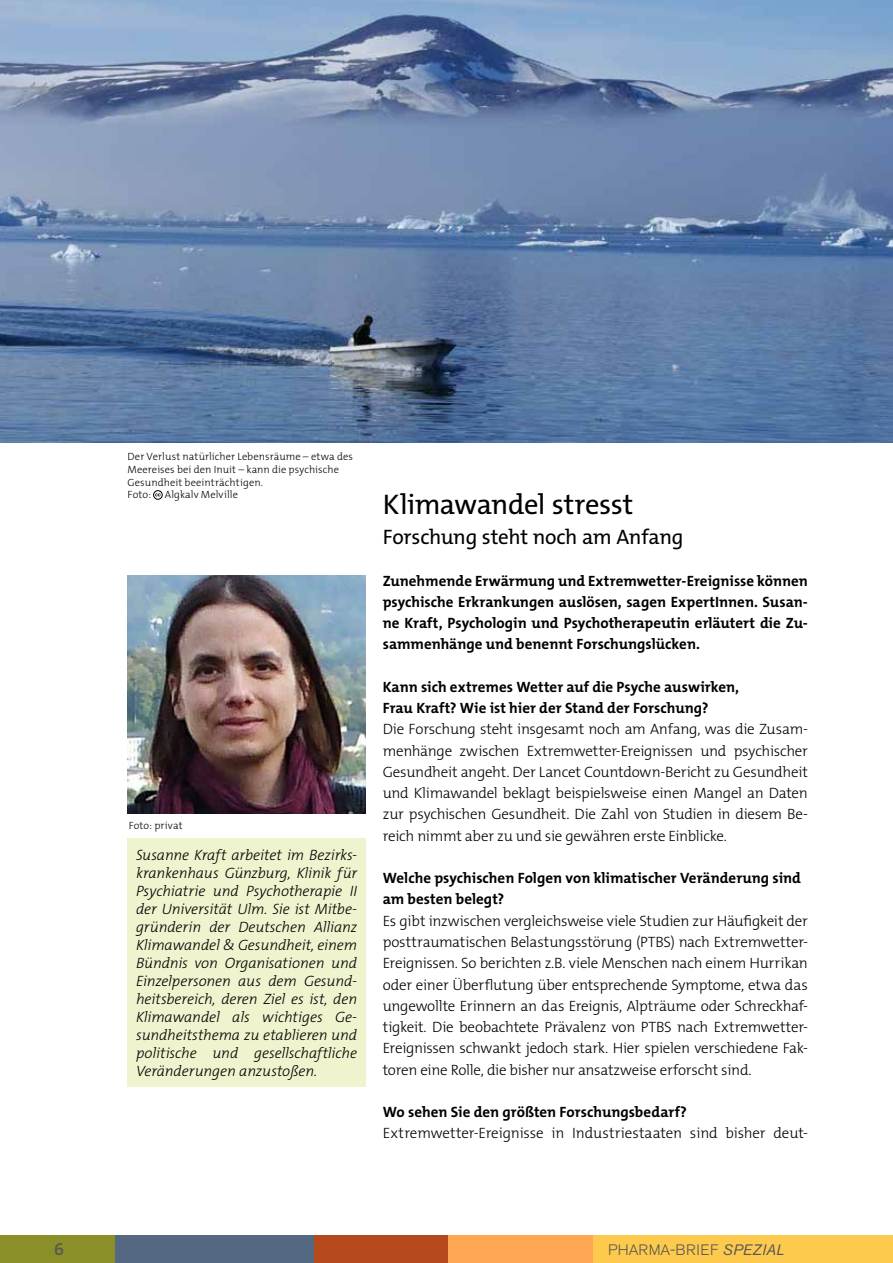
<style>
.page{position:relative;width:893px;height:1263px;background:#fff}
.page>*{position:absolute;margin:0;border:0;box-sizing:border-box;transform-origin:0 0}
.t1{font:28.5px "The Mix B5 Plain";letter-spacing:-.015em;color:#000}
.t2{font:21px "The Mix B5 Plain";letter-spacing:-.01em;color:#000}
.t3{font:600 18px "The Mix B6";color:#575756}
.t4{font:300 15px/21.3px "The Mix B3";letter-spacing:-.015em;color:#000;text-align:justify}
.t5{font:700 15px/21.3px "The Mix B7";color:#000}
.t6{font:italic 300 15px/18px "The Mix B3";letter-spacing:-.005em;color:#000;text-align:justify}
.t7{font:300 15px "Akzidenz Grotesk BE";letter-spacing:.04em;color:#575756}
.t8{font:300 10.5px/12.6px "The Mix B3";letter-spacing:.01em;color:#000}
.s1{font-weight:400;font-style:italic}
</style>
<div class="page">
<div style="left:0;top:1235px;width:132px;height:28px;background:#8a8f28"></div>
<hr style="left:0;top:111px;width:893px;height:1px;background:#afca0b">
<div style="left:115px;top:1235px;width:308px;height:28px;background:#546881"></div>
<div style="left:592px;top:1235px;width:301px;height:28px;background:#fdca4d"></div>
<div style="left:315px;top:1235px;width:195px;height:28px;background:#b5481d"></div>
<div style="left:448px;top:1235px;width:145px;height:28px;background:#ffa753"></div>
<div style="left:128px;top:838px;width:238px;height:249px;background:#eff4ce"></div>
<img style="left:128px;top:575px;width:238px;height:238px">
<img style="left:0;top:0;width:892px;height:442px">
<div style="left:153px;top:490px;width:10px;height:10px;border:1px solid #000;border-radius:50%"></div>
<svg style="left:155px;top:493px;width:6px;height:3px"></svg>
<p class="t8" style="left:128px;top:451px;width:227px">Der Verlust natürlicher Lebensräume – etwa des<br>Meereises bei den Inuit – kann die psychische<br>Gesundheit beeinträchtigen.<br>Foto:</p>
<p class="t8" style="left:165px;top:489px;width:75px">Algkalv Melville</p>
<p class="t8" style="left:129px;top:819px;width:55px">Foto: privat</p>
<p class="t6" style="left:136px;top:846px;width:223px">Susanne Kraft arbeitet im Bezirks&shy;krankenhaus Günzburg, Klinik für Psychiatrie und Psychotherapie II der Universität Ulm. Sie ist Mitbe&shy;gründerin der Deutschen Allianz Klimawandel &amp; Gesundheit, einem Bündnis von Organisationen und Einzelpersonen aus dem Gesund&shy;heitsbereich, deren Ziel es ist, den Klimawandel als wichtiges Ge&shy;sundheitsthema zu etablieren und politische und gesellschaftliche Veränderungen anzustoßen.</p>
<h1 class="t1" style="left:383px;top:489px;width:252px">Klimawandel stresst</h1>
<h2 class="t2" style="left:383px;top:526px;width:302px">Forschung steht noch am Anfang</h2>
<p class="t5" style="left:383px;top:570px;width:427px;text-align:justify">Zunehmende Erwärmung und Extremwetter-Ereignisse können psychische Erkrankungen auslösen, sagen ExpertInnen. Susan&shy;ne Kraft, Psychologin und Psychotherapeutin erläutert die Zu&shy;sammenhänge und benennt Forschungslücken.</p>
<p class="t5" style="left:383px;top:677px;width:358px">Kann sich extremes Wetter auf die Psyche auswirken,<br>Frau Kraft? Wie ist hier der Stand der Forschung?</p>
<p class="t4" style="left:383px;top:719px;width:427px">Die Forschung steht insgesamt noch am Anfang, was die Zusam&shy;menhänge zwischen Extremwetter-Ereignissen und psychischer Gesundheit angeht. Der Lancet Countdown-Bericht zu Gesundheit und Klimawandel beklagt beispielsweise einen Mangel an Daten zur psychischen Gesundheit. Die Zahl von Studien in diesem Be&shy;reich nimmt aber zu und sie gewähren erste Einblicke.</p>
<p class="t5" style="left:383px;top:868px;width:420px">Welche psychischen Folgen von klimatischer Veränderung sind am besten belegt?</p>
<p class="t4" style="left:383px;top:910px;width:427px">Es gibt inzwischen vergleichsweise viele Studien zur Häufigkeit der posttraumatischen Belastungsstörung (PTBS) nach Extremwetter-Ereignissen. So berichten z.B. viele Menschen nach einem Hurrikan oder einer Überflutung über entsprechende Symptome, etwa das ungewollte Erinnern an das Ereignis, Alpträume oder Schreckhaf&shy;tigkeit. Die beobachtete Prävalenz von PTBS nach Extremwetter-Ereignissen schwankt jedoch stark. Hier spielen verschiedene Fak&shy;toren eine Rolle, die bisher nur ansatzweise erforscht sind.</p>
<p class="t5" style="left:383px;top:1102px;width:306px">Wo sehen Sie den größten Forschungsbedarf?</p>
<p class="t4" style="left:383px;top:1123px;width:427px">Extremwetter-Ereignisse in Industriestaaten sind bisher deut-</p>
<p class="t3" style="left:54px;top:1239px;width:11px">6</p>
<p class="t7" style="left:608px;top:1241px;width:178px">PHARMA-BRIEF <span class="s1">SPEZIAL</span></p>
</div>
